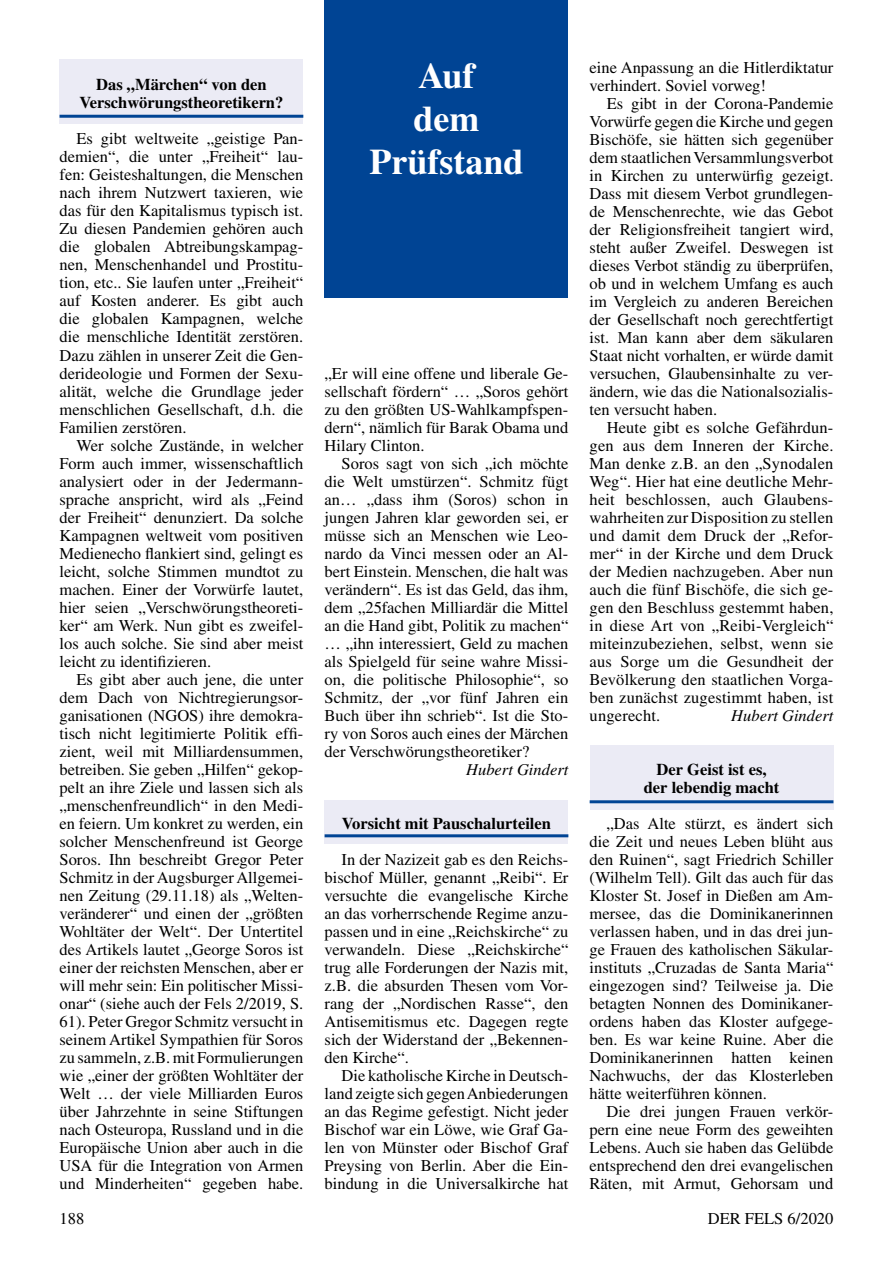
<style>
.page{position:relative;width:893px;height:1263px;background:#fff}
.page>*{position:absolute;margin:0;border:0;box-sizing:border-box;transform-origin:0 0}
.t1{font:700 36px/43.2px "Times";color:#fff;text-align:center}
.t2{font:16.5px/18px "Times";color:#000;text-align:justify}
.t3{font:700 16.5px/18px "Times";color:#000;text-align:center}
.t4{font:italic 16.5px "Times";color:#000}
</style>
<div class="page">
<div style="left:325px;top:800px;width:243px;height:44px;background:#ebebf5"></div>
<div style="left:590px;top:745px;width:243px;height:64px;background:#ebebf5"></div>
<hr style="left:590px;top:800px;width:243px;height:3px;background:#004494">
<div style="left:60px;top:60px;width:243px;height:64px;background:#ebebf5"></div>
<div style="left:325px;top:0;width:243px;height:298px;background:#004494"></div>
<hr style="left:60px;top:115px;width:243px;height:3px;background:#004494">
<hr style="left:325px;top:834px;width:243px;height:3px;background:#004494">
<p class="t3" style="left:79px;top:76px;width:205px">Das „Märchen“ von den<br>Verschwörungstheoretikern?</p>
<p class="t2" style="left:60px;top:130px;width:245px;text-indent:17px">Es gibt weltweite „geistige Pan&shy;demien“, die unter „Freiheit“ lau&shy;fen: Geisteshaltungen, die Menschen nach ihrem Nutzwert taxieren, wie das für den Kapitalismus typisch ist.<br>Zu diesen Pandemien gehören auch die globalen Abtreibungskampag&shy;nen, Menschenhandel und Prostitu&shy;tion, etc.. Sie laufen unter „Freiheit“ auf Kosten anderer. Es gibt auch die globalen Kampagnen, welche die menschliche Identität zerstören.<br>Dazu zählen in unserer Zeit die Gen&shy;derideologie und Formen der Sexu&shy;alität, welche die Grundlage jeder menschlichen Gesellschaft, d.h. die Familien zerstören.</p>
<p class="t2" style="left:60px;top:436px;width:245px;text-indent:17px">Wer solche Zustände, in welcher Form auch immer, wissenschaftlich analysiert oder in der Jedermann&shy;sprache anspricht, wird als „Feind der Freiheit“ denunziert. Da solche Kampagnen weltweit vom positiven Medienecho flankiert sind, gelingt es leicht, solche Stimmen mundtot zu machen. Einer der Vorwürfe lautet, hier seien „Verschwörungstheoreti&shy;ker“ am Werk. Nun gibt es zweifel&shy;los auch solche. Sie sind aber meist leicht zu identifizieren.</p>
<p class="t2" style="left:60px;top:670px;width:245px;text-indent:17px">Es gibt aber auch jene, die unter dem Dach von Nichtregierungsor&shy;ganisationen (NGOS) ihre demokra&shy;tisch nicht legitimierte Politik effi&shy;zient, weil mit Milliardensummen, betreiben. Sie geben „Hilfen“ gekop&shy;pelt an ihre Ziele und lassen sich als „menschenfreundlich“ in den Medi&shy;en feiern. Um konkret zu werden, ein solcher Menschenfreund ist George Soros. Ihn beschreibt Gregor Peter Schmitz in der Augsburger Allgemei&shy;nen Zeitung (29.11.18) als „Welten&shy;veränderer“ und einen der „größten Wohltäter der Welt“. Der Untertitel des Artikels lautet „George Soros ist einer der reichsten Menschen, aber er will mehr sein: Ein politischer Missi&shy;onar“ (siehe auch der Fels 2/2019, S.<br>61). Peter Gregor Schmitz versucht in seinem Artikel Sympathien für Soros zu sammeln, z.B. mit Formulierungen wie „einer der größten Wohltäter der Welt … der viele Milliarden Euros über Jahrzehnte in seine Stiftungen nach Osteuropa, Russland und in die Europäische Union aber auch in die USA für die Integration von Armen und Minderheiten“ gegeben habe.</p>
<h1 class="t1" style="left:369px;top:53px;width:156px">Auf<br>dem<br>Prüfstand</h1>
<p class="t2" style="left:325px;top:364px;width:245px">„Er will eine offene und liberale Ge&shy;sellschaft fördern“ … „Soros gehört zu den größten US-Wahlkampfspen&shy;dern“, nämlich für Barak Obama und Hilary Clinton.</p>
<p class="t2" style="left:325px;top:454px;width:245px;text-indent:17px">Soros sagt von sich „ich möchte die Welt umstürzen“. Schmitz fügt an… „dass ihm (Soros) schon in jungen Jahren klar geworden sei, er müsse sich an Menschen wie Leo&shy;nardo da Vinci messen oder an Al&shy;bert Einstein. Menschen, die halt was verändern“. Es ist das Geld, das ihm, dem „25fachen Milliardär die Mittel an die Hand gibt, Politik zu machen“ … „ihn interessiert, Geld zu machen als Spielgeld für seine wahre Missi&shy;on, die politische Philosophie“, so Schmitz, der „vor fünf Jahren ein Buch über ihn schrieb“. Ist die Sto&shy;ry von Soros auch eines der Märchen der Verschwörungstheoretiker?</p>
<p class="t4" style="left:466px;top:760px;width:104px">Hubert Gindert</p>
<p class="t3" style="left:342px;top:814px;width:211px">Vorsicht mit Pauschalurteilen</p>
<p class="t2" style="left:325px;top:850px;width:245px;text-indent:17px">In der Nazizeit gab es den Reichs&shy;bischof Müller, genannt „Reibi“. Er versuchte die evangelische Kirche an das vorherrschende Regime anzu&shy;passen und in eine „Reichskirche“ zu verwandeln. Diese „Reichskirche“ trug alle Forderungen der Nazis mit, z.B. die absurden Thesen vom Vor&shy;rang der „Nordischen Rasse“, den Antisemitismus etc. Dagegen regte sich der Widerstand der „Bekennen&shy;den Kirche“.</p>
<p class="t2" style="left:325px;top:1066px;width:245px;text-indent:17px">Die katholische Kirche in Deutsch&shy;land zeigte sich gegen Anbiederungen an das Regime gefestigt. Nicht jeder Bischof war ein Löwe, wie Graf Ga&shy;len von Münster oder Bischof Graf Preysing von Berlin. Aber die Ein&shy;bindung in die Universalkirche hat</p>
<p class="t2" style="left:590px;top:58px;width:245px">eine Anpassung an die Hitlerdiktatur verhindert. Soviel vorweg!</p>
<p class="t2" style="left:590px;top:94px;width:245px;text-indent:17px">Es gibt in der Corona-Pandemie Vorwürfe gegen die Kirche und gegen Bischöfe, sie hätten sich gegenüber dem staatlichen Versammlungsverbot in Kirchen zu unterwürfig gezeigt.<br>Dass mit diesem Verbot grundlegen&shy;de Menschenrechte, wie das Gebot der Religionsfreiheit tangiert wird, steht außer Zweifel. Deswegen ist dieses Verbot ständig zu überprüfen, ob und in welchem Umfang es auch im Vergleich zu anderen Bereichen der Gesellschaft noch gerechtfertigt ist. Man kann aber dem säkularen Staat nicht vorhalten, er würde damit versuchen, Glaubensinhalte zu ver&shy;ändern, wie das die Nationalsozialis&shy;ten versucht haben.</p>
<p class="t2" style="left:590px;top:418px;width:245px;text-indent:17px">Heute gibt es solche Gefährdun&shy;gen aus dem Inneren der Kirche.<br>Man denke z.B. an den „Synodalen Weg“. Hier hat eine deutliche Mehr&shy;heit beschlossen, auch Glaubens&shy;wahrheiten zur Disposition zu stellen und damit dem Druck der „Refor&shy;mer“ in der Kirche und dem Druck der Medien nachzugeben. Aber nun auch die fünf Bischöfe, die sich ge&shy;gen den Beschluss gestemmt haben, in diese Art von „Reibi-Vergleich“ miteinzubeziehen, selbst, wenn sie aus Sorge um die Gesundheit der Bevölkerung den staatlichen Vorga&shy;ben zunächst zugestimmt haben, ist ungerecht.</p>
<p class="t4" style="left:731px;top:706px;width:104px">Hubert Gindert</p>
<p class="t3" style="left:644px;top:760px;width:137px">Der Geist ist es, der lebendig macht</p>
<p class="t2" style="left:590px;top:814px;width:245px;text-indent:17px">„Das Alte stürzt, es ändert sich die Zeit und neues Leben blüht aus den Ruinen“, sagt Friedrich Schiller (Wilhelm Tell). Gilt das auch für das Kloster St. Josef in Dießen am Am&shy;mersee, das die Dominikanerinnen verlassen haben, und in das drei jun&shy;ge Frauen des katholischen Säkular&shy;instituts „Cruzadas de Santa Maria“ eingezogen sind? Teilweise ja. Die betagten Nonnen des Dominikaner&shy;ordens haben das Kloster aufgege&shy;ben. Es war keine Ruine. Aber die Dominikanerinnen hatten keinen Nachwuchs, der das Klosterleben hätte weiterführen können.</p>
<p class="t2" style="left:590px;top:1102px;width:245px;text-indent:17px">Die drei jungen Frauen verkör&shy;pern eine neue Form des geweihten Lebens. Auch sie haben das Gelübde entsprechend den drei evangelischen Räten, mit Armut, Gehorsam und</p>
<p class="t2" style="left:60px;top:1209px;width:26px">188</p>
<p class="t2" style="left:708px;top:1209px;width:127px">DER FELS 6/2020</p>
</div>
